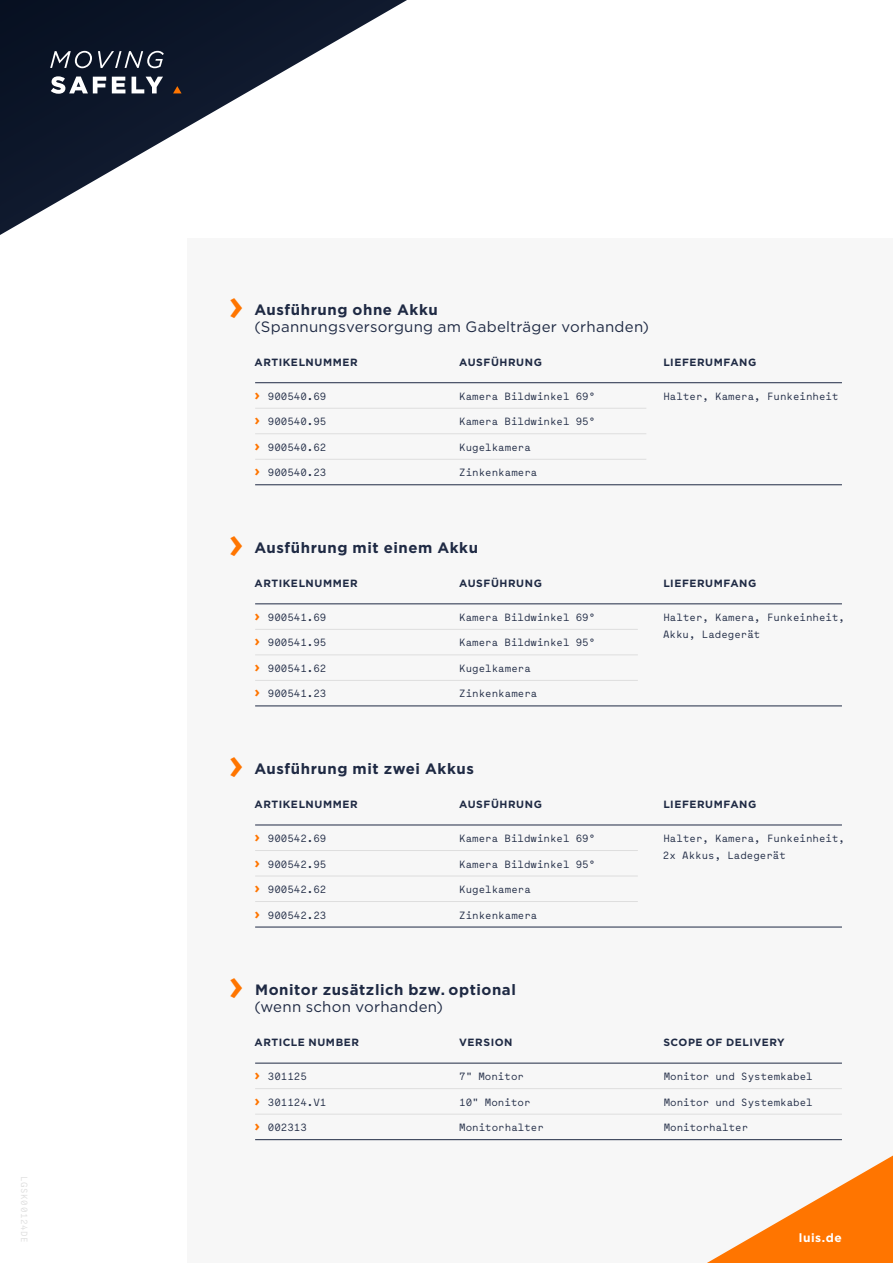
<style>
.page{position:relative;width:893px;height:1263px;background:#fff}
.page>*{position:absolute;margin:0;border:0;box-sizing:border-box;transform-origin:0 0}
.t1{font:500 45px "Gotham";color:#ff7500}
.t2{font:700 15px "Gotham";letter-spacing:.04em;color:#1f2a44}
.t3{font:15px "Gotham";letter-spacing:.02em;color:#1f2a44}
.t4{font:700 12px "Gotham";letter-spacing:.045em;color:#fff}
.t5{font:10.5px/17px "Maax Mono";color:#1f2a44}
.t6{font:700 10.5px "Gotham";letter-spacing:.055em;color:#1f2a44}
.t7{font:9px "Maax Mono";letter-spacing:.05em;color:#dedede}
.s1{font-family:"Gotham";font-weight:700;font-size:15px;color:#ff7500}
</style>
<div class="page">
<div style="left:187px;top:238px;width:706px;height:1025px;background:#f7f7f7"></div>
<hr style="left:255px;top:408px;width:391px;height:1px;background:#dedede">
<hr style="left:255px;top:382px;width:587px;height:1px;background:#1f2a44">
<hr style="left:255px;top:604px;width:587px;height:1px;background:#1f2a44">
<hr style="left:255px;top:706px;width:587px;height:1px;background:#1f2a44">
<hr style="left:255px;top:825px;width:587px;height:1px;background:#1f2a44">
<hr style="left:255px;top:1063px;width:587px;height:1px;background:#1f2a44">
<hr style="left:255px;top:927px;width:587px;height:1px;background:#1f2a44">
<hr style="left:255px;top:1139px;width:587px;height:1px;background:#1f2a44">
<hr style="left:255px;top:484px;width:587px;height:1px;background:#1f2a44">
<hr style="left:255px;top:629px;width:383px;height:1px;background:#dedede">
<hr style="left:255px;top:850px;width:383px;height:1px;background:#dedede">
<hr style="left:255px;top:1088px;width:587px;height:1px;background:#dedede">
<hr style="left:255px;top:433px;width:391px;height:1px;background:#dedede">
<hr style="left:255px;top:655px;width:383px;height:1px;background:#dedede">
<hr style="left:255px;top:876px;width:383px;height:1px;background:#dedede">
<hr style="left:255px;top:1114px;width:587px;height:1px;background:#dedede">
<hr style="left:255px;top:459px;width:391px;height:1px;background:#dedede">
<hr style="left:255px;top:680px;width:383px;height:1px;background:#dedede">
<hr style="left:255px;top:901px;width:383px;height:1px;background:#dedede">
<svg style="left:0;top:0;width:407px;height:235px"></svg>
<svg style="left:50px;top:51px;width:114px;height:43px"></svg>
<svg style="left:173px;top:86px;width:9px;height:7px"></svg>
<svg style="left:707px;top:1155px;width:186px;height:108px"></svg>
<p class="t7" style="left:31px;top:1176px;width:67px;rotate:90deg">LGSK00124DE</p>
<h1 class="t1" style="left:228px;top:274px;width:17px">›</h1>
<h2 class="t2" style="left:254px;top:299px;width:185px">Ausführung ohne Akku</h2>
<h2 class="t3" style="left:255px;top:317px;width:396px">(Spannungsversorgung am Gabelträger vorhanden)</h2>
<p class="t6" style="left:255px;top:355px;width:105px">ARTIKELNUMMER</p>
<p class="t6" style="left:459px;top:355px;width:84px">AUSFÜHRUNG</p>
<p class="t6" style="left:663px;top:355px;width:95px">LIEFERUMFANG</p>
<p class="t5" style="left:255px;top:387px;width:73px"><span class="s1">›</span> 900540.69</p>
<p class="t5" style="left:459px;top:387px;width:138px">Kamera Bildwinkel 69°</p>
<p class="t5" style="left:255px;top:413px;width:73px"><span class="s1">›</span> 900540.95</p>
<p class="t5" style="left:459px;top:413px;width:138px">Kamera Bildwinkel 95°</p>
<p class="t5" style="left:255px;top:438px;width:73px"><span class="s1">›</span> 900540.62</p>
<p class="t5" style="left:459px;top:438px;width:73px">Kugelkamera</p>
<p class="t5" style="left:255px;top:464px;width:73px"><span class="s1">›</span> 900540.23</p>
<p class="t5" style="left:459px;top:464px;width:80px">Zinkenkamera</p>
<p class="t5" style="left:663px;top:387px;width:177px">Halter, Kamera, Funkeinheit</p>
<h1 class="t1" style="left:228px;top:513px;width:17px">›</h1>
<h2 class="t2" style="left:254px;top:538px;width:225px">Ausführung mit einem Akku</h2>
<p class="t6" style="left:255px;top:576px;width:105px">ARTIKELNUMMER</p>
<p class="t6" style="left:459px;top:576px;width:84px">AUSFÜHRUNG</p>
<p class="t6" style="left:663px;top:576px;width:95px">LIEFERUMFANG</p>
<p class="t5" style="left:255px;top:608px;width:73px"><span class="s1">›</span> 900541.69</p>
<p class="t5" style="left:459px;top:608px;width:138px">Kamera Bildwinkel 69°</p>
<p class="t5" style="left:255px;top:634px;width:73px"><span class="s1">›</span> 900541.95</p>
<p class="t5" style="left:459px;top:634px;width:138px">Kamera Bildwinkel 95°</p>
<p class="t5" style="left:255px;top:659px;width:73px"><span class="s1">›</span> 900541.62</p>
<p class="t5" style="left:459px;top:659px;width:73px">Kugelkamera</p>
<p class="t5" style="left:255px;top:685px;width:73px"><span class="s1">›</span> 900541.23</p>
<p class="t5" style="left:459px;top:685px;width:80px">Zinkenkamera</p>
<p class="t5" style="left:663px;top:608px;width:184px">Halter, Kamera, Funkeinheit,<br>Akku, Ladegerät</p>
<h1 class="t1" style="left:228px;top:734px;width:17px">›</h1>
<h2 class="t2" style="left:254px;top:759px;width:221px">Ausführung mit zwei Akkus</h2>
<p class="t6" style="left:255px;top:797px;width:105px">ARTIKELNUMMER</p>
<p class="t6" style="left:459px;top:797px;width:84px">AUSFÜHRUNG</p>
<p class="t6" style="left:663px;top:797px;width:95px">LIEFERUMFANG</p>
<p class="t5" style="left:255px;top:829px;width:73px"><span class="s1">›</span> 900542.69</p>
<p class="t5" style="left:459px;top:829px;width:138px">Kamera Bildwinkel 69°</p>
<p class="t5" style="left:255px;top:855px;width:73px"><span class="s1">›</span> 900542.95</p>
<p class="t5" style="left:459px;top:855px;width:138px">Kamera Bildwinkel 95°</p>
<p class="t5" style="left:255px;top:880px;width:73px"><span class="s1">›</span> 900542.62</p>
<p class="t5" style="left:459px;top:880px;width:73px">Kugelkamera</p>
<p class="t5" style="left:255px;top:906px;width:73px"><span class="s1">›</span> 900542.23</p>
<p class="t5" style="left:459px;top:906px;width:80px">Zinkenkamera</p>
<p class="t5" style="left:663px;top:829px;width:184px">Halter, Kamera, Funkeinheit,<br>2x Akkus, Ladegerät</p>
<h1 class="t1" style="left:228px;top:955px;width:17px">›</h1>
<h2 class="t2" style="left:255px;top:980px;width:262px">Monitor zusätzlich bzw. optional</h2>
<h2 class="t3" style="left:255px;top:997px;width:190px">(wenn schon vorhanden)</h2>
<p class="t6" style="left:255px;top:1035px;width:106px">ARTICLE NUMBER</p>
<p class="t6" style="left:459px;top:1035px;width:55px">VERSION</p>
<p class="t6" style="left:663px;top:1035px;width:123px">SCOPE OF DELIVERY</p>
<p class="t5" style="left:255px;top:1067px;width:54px"><span class="s1">›</span> 301125</p>
<p class="t5" style="left:459px;top:1067px;width:66px">7" Monitor</p>
<p class="t5" style="left:255px;top:1093px;width:73px"><span class="s1">›</span> 301124.V1</p>
<p class="t5" style="left:459px;top:1093px;width:73px">10" Monitor</p>
<p class="t5" style="left:255px;top:1118px;width:54px"><span class="s1">›</span> 002313</p>
<p class="t5" style="left:459px;top:1118px;width:86px">Monitorhalter</p>
<p class="t5" style="left:664px;top:1067px;width:151px">Monitor und Systemkabel</p>
<p class="t5" style="left:664px;top:1093px;width:151px">Monitor und Systemkabel</p>
<p class="t5" style="left:664px;top:1118px;width:86px">Monitorhalter</p>
<p class="t4" style="left:799px;top:1229px;width:45px">luis.de</p>
</div>
